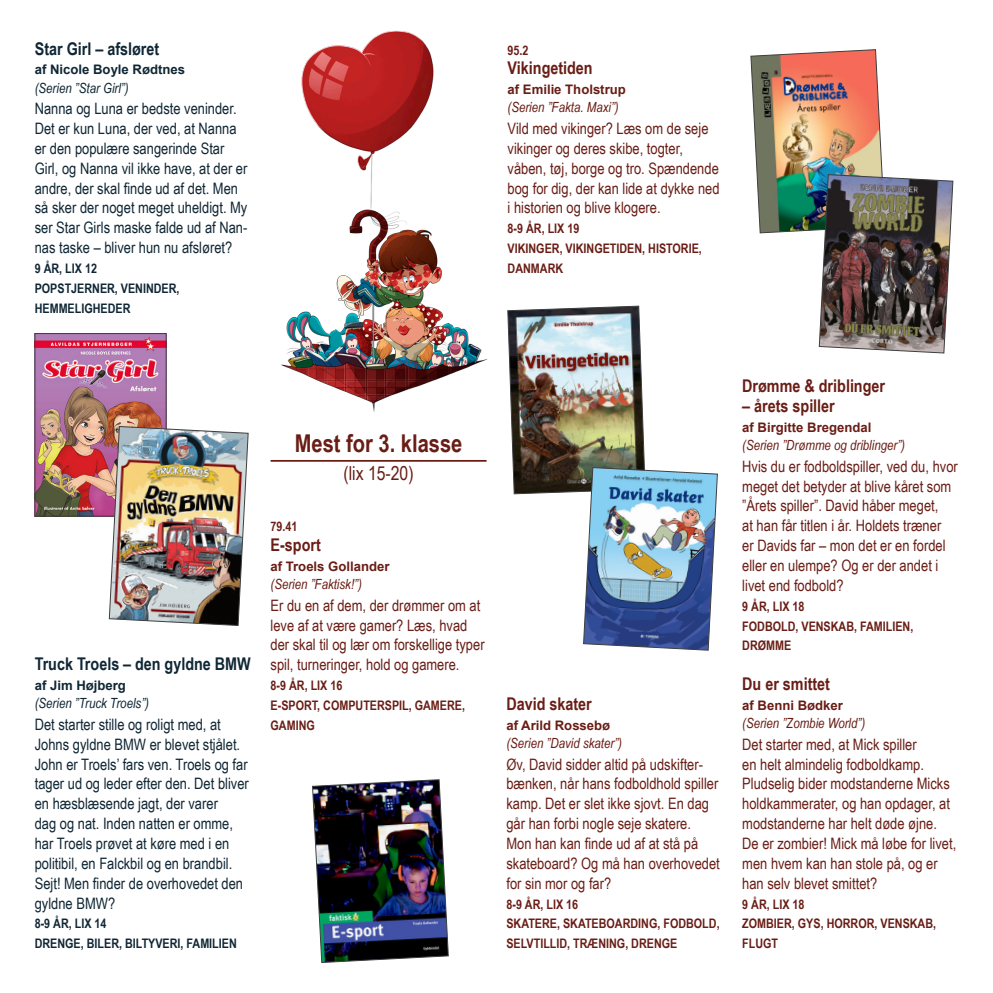
<style>
.page{position:relative;width:993px;height:993px;background:#fff}
.page>*{position:absolute;margin:0;border:0;box-sizing:border-box;transform-origin:0 0}
.underoverskrift{font:700 24.5px "Arial Narrow";color:#691d15}
.underoverskrift-2{font:19.25px "Arial Narrow";color:#691d15}
.titel{font:700 17.5px "Arial Narrow";color:#691d15}
.titel-2{font:700 17.5px "Arial Narrow";color:#0f2634}
.brød{font:15.75px/19.8px "Arial Narrow";color:#691d15}
.brød-2{font:15.75px/19.8px "Arial Narrow";color:#0f2634}
.brød_kopi{font:italic 14px "Arial Narrow";color:#691d15}
.brød_kopi-2{font:italic 14px "Arial Narrow";color:#0f2634}
.forlag{font:700 13.12px/19.8px "Arial Narrow";color:#691d15}
.forlag-2{font:700 13.12px/19.8px "Arial Narrow";color:#0f2634}
.forfatter{font:700 13.12px "Arial";color:#691d15}
.forfatter-2{font:700 13.12px "Arial";color:#0f2634}
.dk5{font:700 13.12px "Arial Narrow";color:#691d15}
</style>
<div class="page">
<img style="left:281px;top:30px;width:207px;height:382px">
<img style="left:312px;top:779px;width:136px;height:183px">
<hr style="left:270px;top:460px;width:216px;height:1px;background:#691d15">
<img style="left:507px;top:305px;width:210px;height:345px">
<img style="left:37px;top:335px;width:127px;height:179px">
<div style="left:35px;top:333px;width:131px;height:183px;border:1px solid #3e3e3f"></div>
<img style="left:109px;top:426px;width:139px;height:199px">
<img style="left:750px;top:49px;width:202px;height:304px">
<h2 class="titel-2" style="left:35px;top:35px;width:126px">Star Girl – afsløret</h2>
<h2 class="forfatter-2" style="left:35px;top:61px;width:152px">af Nicole Boyle Rødtnes</h2>
<p class="brød_kopi-2" style="left:35px;top:78px;width:95px">(Serien ”Star Girl”)</p>
<p class="brød-2" style="left:35px;top:98px;width:214px">Nanna og Luna er bedste veninder.<br>Det er kun Luna, der ved, at Nanna er den populære sangerinde Star Girl, og Nanna vil ikke have, at der er andre, der skal finde ud af det. Men så sker der noget meget uheldigt. My ser Star Girls maske falde ud af Nan&shy;nas taske – bliver hun nu afsløret?</p>
<p class="forlag-2" style="left:35px;top:258px;width:64px">9 ÅR, LIX 12</p>
<p class="forlag-2" style="left:35px;top:278px;width:146px">POPSTJERNER, VENINDER,<br>HEMMELIGHEDER</p>
<h2 class="dk5" style="left:507px;top:40px;width:22px">95.2</h2>
<h2 class="titel" style="left:507px;top:55px;width:87px">Vikingetiden</h2>
<h2 class="forfatter" style="left:507px;top:80px;width:120px">af Emilie Tholstrup</h2>
<p class="brød_kopi" style="left:507px;top:98px;width:112px">(Serien ”Fakta. Maxi”)</p>
<p class="brød" style="left:507px;top:118px;width:213px">Vild med vikinger? Læs om de seje vikinger og deres skibe, togter, våben, tøj, borge og tro. Spændende bog for dig, der kan lide at dykke ned i historien og blive klogere.</p>
<p class="forlag" style="left:507px;top:218px;width:73px">8-9 ÅR, LIX 19</p>
<p class="forlag" style="left:507px;top:238px;width:196px">VIKINGER, VIKINGETIDEN, HISTORIE,<br>DANMARK</p>
<h2 class="titel-2" style="left:35px;top:650px;width:217px">Truck Troels – den gyldne BMW</h2>
<h2 class="forfatter-2" style="left:35px;top:676px;width:93px">af Jim Højberg</h2>
<p class="brød_kopi-2" style="left:35px;top:693px;width:116px">(Serien ”Truck Troels”)</p>
<p class="brød-2" style="left:35px;top:713px;width:215px">Det starter stille og roligt med, at<br>Johns gyldne BMW er blevet stjålet.<br>John er Troels’ fars ven. Troels og far tager ud og leder efter den. Det bliver en hæsblæsende jagt, der varer<br>dag og nat. Inden natten er omme, har Troels prøvet at køre med i en politibil, en Falckbil og en brandbil.<br>Sejt! Men finder de overhovedet den gyldne BMW?</p>
<p class="forlag-2" style="left:35px;top:912px;width:73px">8-9 ÅR, LIX 14</p>
<p class="forlag-2" style="left:35px;top:932px;width:203px">DRENGE, BILER, BILTYVERI, FAMILIEN</p>
<h1 class="underoverskrift" style="left:294px;top:424px;width:169px">Mest for 3. klasse</h1>
<h1 class="underoverskrift-2" style="left:343px;top:459px;width:72px">(lix 15-20)</h1>
<h2 class="dk5" style="left:270px;top:516px;width:28px">79.41</h2>
<h2 class="titel" style="left:270px;top:531px;width:52px">E-sport</h2>
<h2 class="forfatter" style="left:270px;top:557px;width:120px">af Troels Gollander</h2>
<p class="brød_kopi" style="left:270px;top:574px;width:93px">(Serien ”Faktisk!”)</p>
<p class="brød" style="left:270px;top:594px;width:215px">Er du en af dem, der drømmer om at leve af at være gamer? Læs, hvad der skal til og lær om forskellige typer spil, turneringer, hold og gamere.</p>
<p class="forlag" style="left:270px;top:674px;width:73px">8-9 ÅR, LIX 16</p>
<p class="forlag" style="left:270px;top:694px;width:196px">E-SPORT, COMPUTERSPIL, GAMERE,<br>GAMING</p>
<h2 class="titel" style="left:506px;top:690px;width:87px">David skater</h2>
<h2 class="forfatter" style="left:506px;top:715px;width:105px">af Arild Rossebø</h2>
<p class="brød_kopi" style="left:506px;top:733px;width:117px">(Serien ”David skater”)</p>
<p class="brød" style="left:506px;top:753px;width:215px">Øv, David sidder altid på udskifter&shy;bænken, når hans fodboldhold spiller kamp. Det er slet ikke sjovt. En dag går han forbi nogle seje skatere.<br>Mon han kan finde ud af at stå på skateboard? Og må han overhovedet for sin mor og far?</p>
<p class="forlag" style="left:506px;top:893px;width:73px">8-9 ÅR, LIX 16</p>
<p class="forlag" style="left:506px;top:912px;width:215px">SKATERE, SKATEBOARDING, FODBOLD,<br>SELVTILLID, TRÆNING, DRENGE</p>
<h2 class="titel" style="left:742px;top:372px;width:144px">Drømme &amp; driblinger</h2>
<h2 class="titel" style="left:742px;top:392px;width:94px">– årets spiller</h2>
<h2 class="forfatter" style="left:742px;top:418px;width:131px">af Birgitte Bregendal</h2>
<p class="brød_kopi" style="left:742px;top:435px;width:164px">(Serien ”Drømme og driblinger”)</p>
<p class="brød" style="left:742px;top:455px;width:217px">Hvis du er fodboldspiller, ved du, hvor meget det betyder at blive kåret som ”Årets spiller”. David håber meget,<br>at han får titlen i år. Holdets træner<br>er Davids far – mon det er en fordel eller en ulempe? Og er der andet i livet end fodbold?</p>
<p class="forlag" style="left:742px;top:595px;width:64px">9 ÅR, LIX 18</p>
<p class="forlag" style="left:742px;top:615px;width:173px">FODBOLD, VENSKAB, FAMILIEN,<br>DRØMME</p>
<h2 class="titel" style="left:742px;top:670px;width:89px">Du er smittet</h2>
<h2 class="forfatter" style="left:742px;top:696px;width:102px">af Benni Bødker</h2>
<p class="brød_kopi" style="left:742px;top:713px;width:124px">(Serien ”Zombie World”)</p>
<p class="brød" style="left:742px;top:733px;width:215px">Det starter med, at Mick spiller<br>en helt almindelig fodboldkamp.<br>Pludselig bider modstanderne Micks holdkammerater, og han opdager, at modstanderne har helt døde øjne.<br>De er zombier! Mick må løbe for livet, men hvem kan han stole på, og er han selv blevet smittet?</p>
<p class="forlag" style="left:742px;top:893px;width:64px">9 ÅR, LIX 18</p>
<p class="forlag" style="left:742px;top:912px;width:195px">ZOMBIER, GYS, HORROR, VENSKAB,<br>FLUGT</p>
</div>
